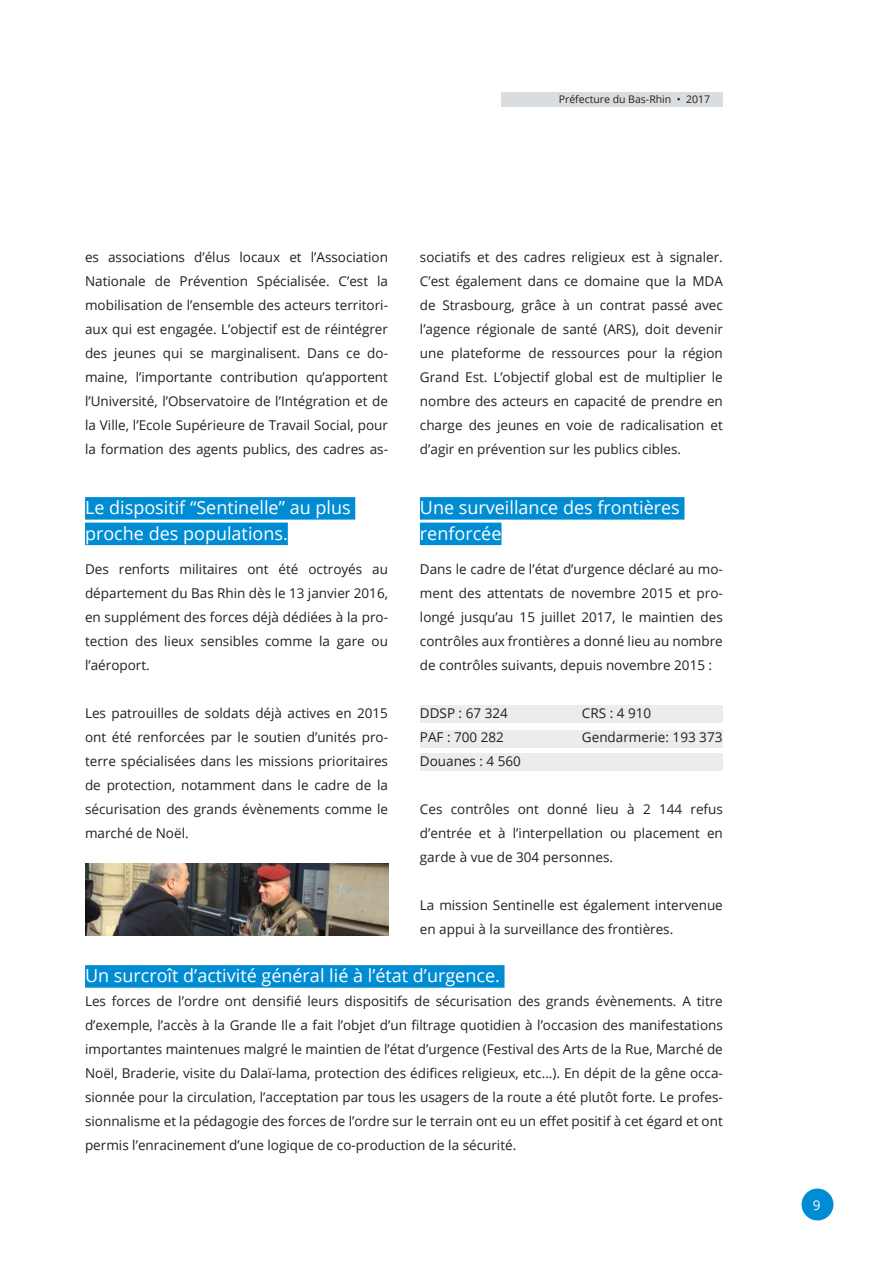
<style>
.page{position:relative;width:893px;height:1263px;background:#fff}
.page>*{position:absolute;margin:0;border:0;box-sizing:border-box;transform-origin:0 0}
.Text_blue_background{font:18px/25.5px "Open Sans";color:#fff}
.t1{font:13.5px/24px "Open Sans";color:#231f20;text-align:justify}
.t2{font:13.5px "Open Sans";color:#fff}
.t3{font:10.5px "Open Sans";color:#231f20}
</style>
<div class="page">
<div style="left:420px;top:705px;width:303px;height:17px;background:#ececec"></div>
<div style="left:420px;top:731px;width:303px;height:17px;background:#ececec"></div>
<div style="left:420px;top:754px;width:303px;height:17px;background:#ececec"></div>
<div style="left:801px;top:1188px;width:32px;height:32px;background:#008cd2;border-radius:50%"></div>
<div style="left:502px;top:92px;width:221px;height:14px;background:#dadddf"></div>
<div style="left:85px;top:497px;width:270px;height:23px;background:#008cd2"></div>
<div style="left:85px;top:523px;width:203px;height:22px;background:#008cd2"></div>
<div style="left:85px;top:965px;width:419px;height:23px;background:#008cd2"></div>
<div style="left:420px;top:497px;width:264px;height:23px;background:#008cd2"></div>
<div style="left:420px;top:523px;width:81px;height:22px;background:#008cd2"></div>
<img style="left:85px;top:864px;width:303px;height:72px">
<p class="t3" style="left:559px;top:92px;width:153px">Préfecture du Bas-Rhin • 2017</p>
<p class="t1" style="left:85px;top:245px;width:304px">es associations d’élus locaux et l’Association Nationale de Prévention Spécialisée. C’est la mobilisation de l’ensemble des acteurs territori&shy;aux qui est engagée. L’objectif est de réintégrer des jeunes qui se marginalisent. Dans ce do&shy;maine, l’importante contribution qu’apportent l’Université, l’Observatoire de l’Intégration et de la Ville, l’Ecole Supérieure de Travail Social, pour la formation des agents publics, des cadres as-</p>
<p class="t1" style="left:420px;top:245px;width:304px">sociatifs et des cadres religieux est à signaler.<br>C’est également dans ce domaine que la MDA de Strasbourg, grâce à un contrat passé avec l’agence régionale de santé (ARS), doit devenir une plateforme de ressources pour la région Grand Est. L’objectif global est de multiplier le nombre des acteurs en capacité de prendre en charge des jeunes en voie de radicalisation et d’agir en prévention sur les publics cibles.</p>
<p class="Text_blue_background" style="left:85px;top:495px;width:267px">Le dispositif “Sentinelle” au plus proche des populations.</p>
<p class="Text_blue_background" style="left:420px;top:495px;width:261px">Une surveillance des frontières renforcée</p>
<p class="t1" style="left:85px;top:557px;width:304px">Des renforts militaires ont été octroyés au département du Bas Rhin dès le 13 janvier 2016, en supplément des forces déjà dédiées à la pro&shy;tection des lieux sensibles comme la gare ou l’aéroport.</p>
<p class="t1" style="left:85px;top:701px;width:304px">Les patrouilles de soldats déjà actives en 2015 ont été renforcées par le soutien d’unités pro&shy;terre spécialisées dans les missions prioritaires de protection, notamment dans le cadre de la sécurisation des grands évènements comme le marché de Noël.</p>
<p class="t1" style="left:420px;top:557px;width:304px">Dans le cadre de l’état d’urgence déclaré au mo&shy;ment des attentats de novembre 2015 et pro&shy;longé jusqu’au 15 juillet 2017, le maintien des contrôles aux frontières a donné lieu au nombre de contrôles suivants, depuis novembre 2015 :</p>
<p class="t1" style="left:420px;top:701px;width:89px">DDSP : 67 324</p>
<p class="t1" style="left:582px;top:701px;width:71px">CRS : 4 910</p>
<p class="t1" style="left:420px;top:725px;width:86px">PAF : 700 282</p>
<p class="t1" style="left:582px;top:725px;width:142px">Gendarmerie: 193 373</p>
<p class="t1" style="left:420px;top:749px;width:103px">Douanes : 4 560</p>
<p class="t1" style="left:420px;top:797px;width:304px">Ces contrôles ont donné lieu à 2 144 refus d’entrée et à l’interpellation ou placement en garde à vue de 304 personnes.</p>
<p class="t1" style="left:420px;top:893px;width:304px">La mission Sentinelle est également intervenue en appui à la surveillance des frontières.</p>
<p class="Text_blue_background" style="left:85px;top:963px;width:416px">Un surcroît d’activité général lié à l’état d’urgence.</p>
<p class="t1" style="left:85px;top:989px;width:639px">Les forces de l’ordre ont densifié leurs dispositifs de sécurisation des grands évènements. A titre d’exemple, l’accès à la Grande Ile a fait l’objet d’un filtrage quotidien à l’occasion des manifestations importantes maintenues malgré le maintien de l’état d’urgence (Festival des Arts de la Rue, Marché de Noël, Braderie, visite du Dalaï-lama, protection des édifices religieux, etc...). En dépit de la gêne occa&shy;sionnée pour la circulation, l’acceptation par tous les usagers de la route a été plutôt forte. Le profes&shy;sionnalisme et la pédagogie des forces de l’ordre sur le terrain ont eu un effet positif à cet égard et ont permis l’enracinement d’une logique de co-production de la sécurité.</p>
<p class="t2" style="left:813px;top:1195px;width:9px">9</p>
</div>
